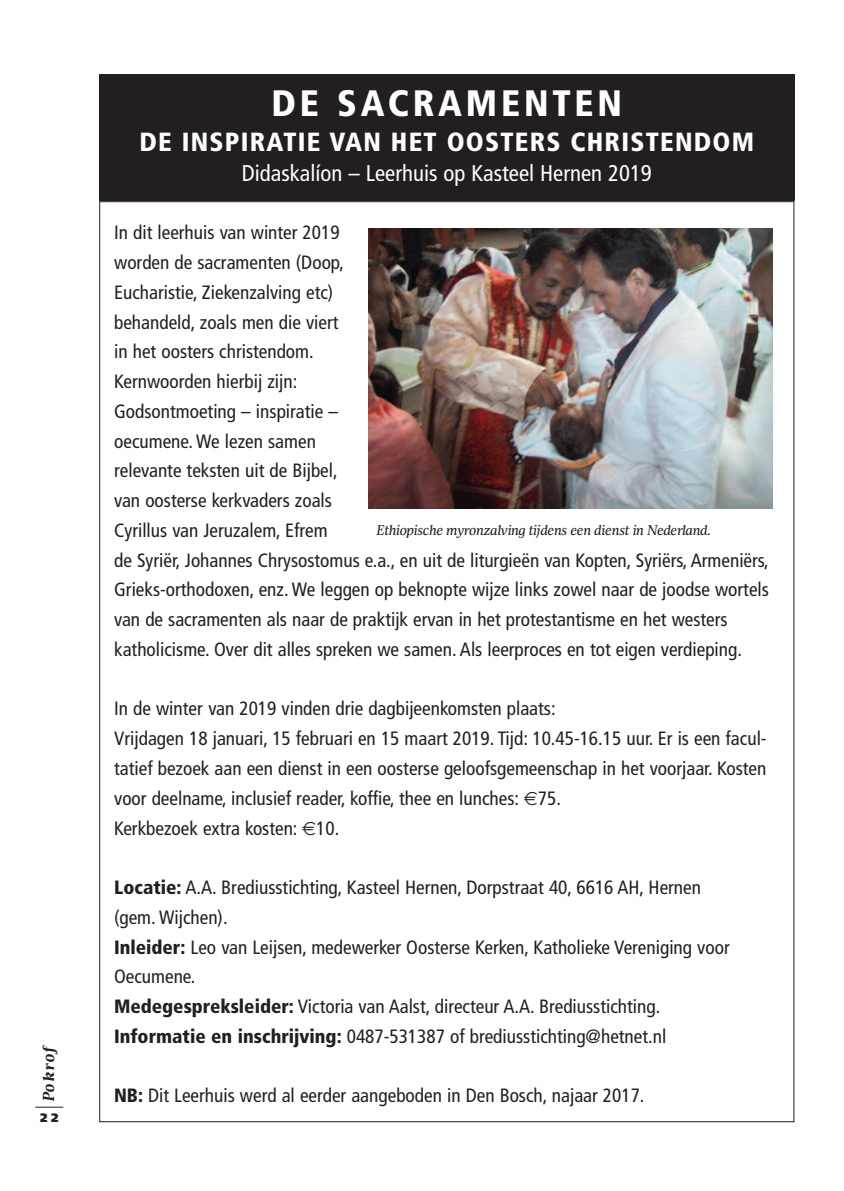
<style>
.page{position:relative;width:844px;height:1191px;background:#fff}
.page>*{position:absolute;margin:0;border:0;box-sizing:border-box;transform-origin:0 0}
.t1{font:900 condensed 36.75px "Frutiger";letter-spacing:.105em;color:#fff}
.t2{font:900 condensed 26.25px "Frutiger";letter-spacing:.045em;color:#fff}
.t3{font:condensed 22.75px "Frutiger";color:#fff}
.t4{font:condensed 19.25px/29.8px "Frutiger";color:#231f20}
.t5{font:italic 900 15.75px "Mc Lemore";letter-spacing:.095em;color:#231f20}
.t6{font:italic 14px "Mc Lemore";letter-spacing:-.01em;color:#231f20}
.t7{font:900 12.25px "Frutiger";color:#231f20}
.s1{font-weight:900}
</style>
<div class="page">
<svg style="left:35px;top:1106px;width:28px;height:1px"></svg>
<div style="left:99px;top:74px;width:695px;height:127px;background:#231f20"></div>
<img style="left:368px;top:228px;width:404px;height:280px">
<p class="t5" style="left:43px;top:1101px;width:56px;rotate:-90deg">Pokrof</p>
<p class="t7" style="left:40px;top:1112px;width:20px">2 2</p>
<h1 class="t1" style="left:271px;top:88px;width:352px">DE SACRAMENTEN</h1>
<h2 class="t2" style="left:139px;top:131px;width:616px">DE INSPIRATIE VAN HET OOSTERS CHRISTENDOM</h2>
<p class="t3" style="left:242px;top:164px;width:411px">Didaskalíon – Leerhuis op Kasteel Hernen 2019</p>
<p class="t4" style="left:114px;top:219px;width:656px">In dit leerhuis van winter 2019<br>worden de sacramenten (Doop,<br>Eucharistie, Ziekenzalving etc)<br>behandeld, zoals men die viert<br>in het oosters christendom.<br>Kernwoorden hierbij zijn:<br>Godsontmoeting – inspiratie –<br>oecumene. We lezen samen<br>relevante teksten uit de Bijbel,<br>van oosterse kerkvaders zoals<br>Cyrillus van Jeruzalem, Efrem<br>de Syriër, Johannes Chrysostomus e.a., en uit de liturgieën van Kopten, Syriërs, Armeniërs, Grieks-orthodoxen, enz. We leggen op beknopte wijze links zowel naar de joodse wortels van de sacramenten als naar de praktijk ervan in het protestantisme en het westers katholicisme. Over dit alles spreken we samen. Als leerproces en tot eigen verdieping.</p>
<p class="t6" style="left:376px;top:525px;width:336px">Ethiopische myronzalving tijdens een dienst in Nederland.</p>
<p class="t4" style="left:114px;top:695px;width:653px">In de winter van 2019 vinden drie dagbijeenkomsten plaats:<br>Vrijdagen 18 januari, 15 februari en 15 maart 2019. Tijd: 10.45-16.15 uur. Er is een facul&shy;tatief bezoek aan een dienst in een oosterse geloofsgemeenschap in het voorjaar. Kosten voor deelname, inclusief reader, koffie, thee en lunches: 75.<br>Kerkbezoek extra kosten: 10.</p>
<p class="t4" style="left:114px;top:874px;width:617px"><span class="s1">Locatie:</span> A.A. Brediusstichting, Kasteel Hernen, Dorpstraat 40, 6616 AH, Hernen (gem. Wijchen).<br><span class="s1">Inleider:</span> Leo van Leijsen, medewerker Oosterse Kerken, Katholieke Vereniging voor Oecumene.<br><span class="s1">Medegespreksleider:</span> Victoria van Aalst, directeur A.A. Brediusstichting.<br><span class="s1">Informatie en inschrijving:</span> 0487-531387 of brediusstichting@hetnet.nl</p>
<p class="t4" style="left:114px;top:1082px;width:532px"><span class="s1">NB:</span> Dit Leerhuis werd al eerder aangeboden in Den Bosch, najaar 2017.</p>
</div>
